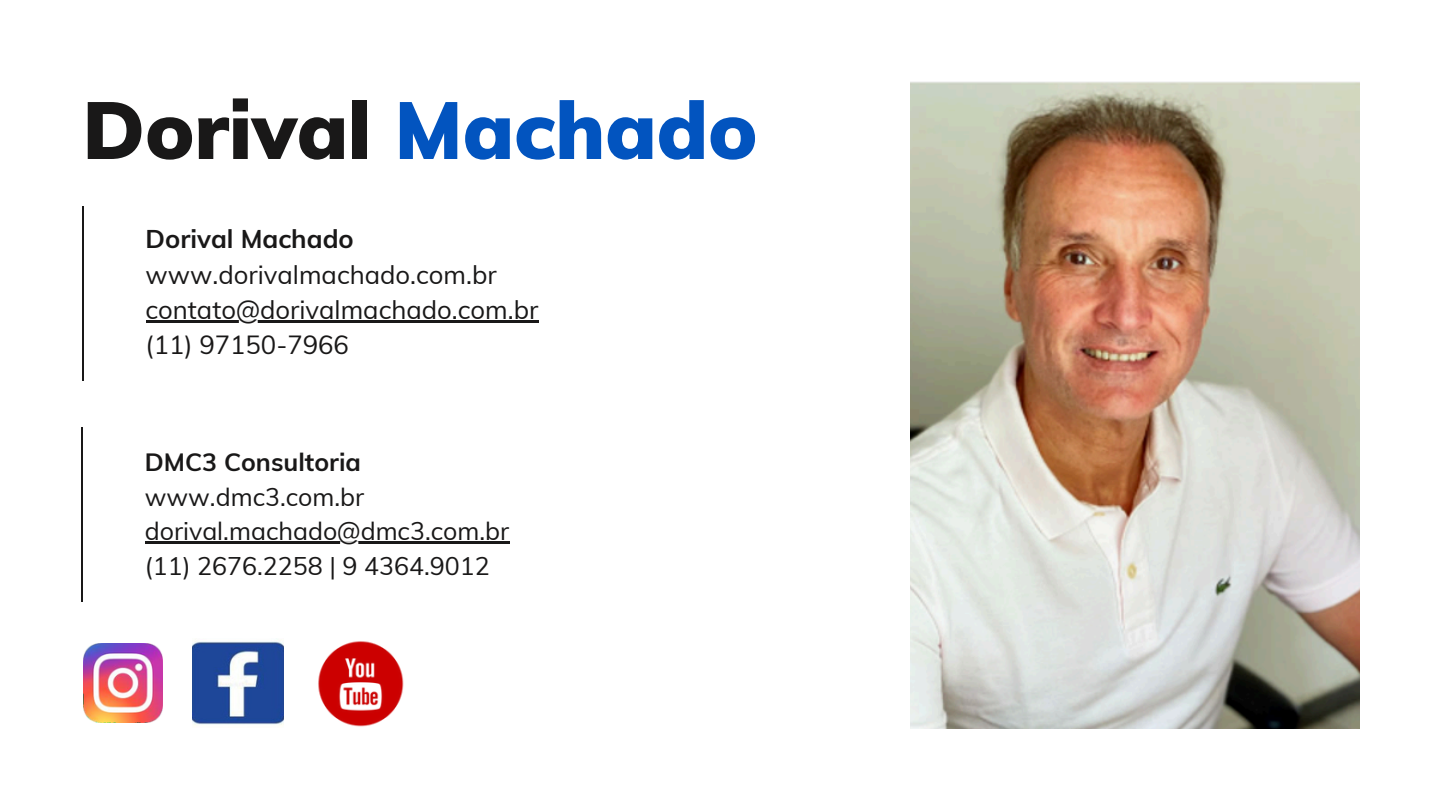
<style>
.page{position:relative;width:1440px;height:810px;background:#fff}
.page>*{position:absolute;margin:0;border:0;box-sizing:border-box;transform-origin:0 0}
.t1{font:900 79.95px "Muli";color:#191818}
.t2{font:25.65px "Muli";color:#191818}
.t3{font:700 25.65px "Muli";color:#191818}
.t4{font:25.05px "Muli";color:#191818}
.t5{font:700 25.05px "Muli";color:#191818}
.s1{color:#0254bf}
</style>
<div class="page">
<img style="left:910px;top:82px;width:449px;height:647px">
<hr style="left:83px;top:206px;width:1px;height:174px;background:#191818">
<hr style="left:146px;top:320px;width:392px;height:3px;background:#191818">
<hr style="left:145px;top:542px;width:364px;height:2px;background:#191818">
<hr style="left:81px;top:427px;width:1px;height:175px;background:#191818">
<img style="left:83px;top:644px;width:79px;height:78px">
<img style="left:193px;top:641px;width:91px;height:85px">
<img style="left:318px;top:641px;width:86px;height:86px">
<h1 class="t1" style="left:83px;top:79px;width:676px">Dorival <span class="s1">Machado</span></h1>
<p class="t3" style="left:146px;top:223px;width:210px">Dorival Machado</p>
<p class="t2" style="left:146px;top:258px;width:353px">www.dorivalmachado.com.br</p>
<p class="t2" style="left:146px;top:293px;width:394px">contato@dorivalmachado.com.br</p>
<p class="t2" style="left:146px;top:328px;width:205px">(11) 97150-7966</p>
<p class="t5" style="left:145px;top:446px;width:218px">DMC3 Consultoria</p>
<p class="t4" style="left:145px;top:480px;width:221px">www.dmc3.com.br</p>
<p class="t4" style="left:145px;top:515px;width:366px">dorival.machado@dmc3.com.br</p>
<p class="t4" style="left:145px;top:549px;width:347px">(11) 2676.2258 | 9 4364.9012</p>
</div>
